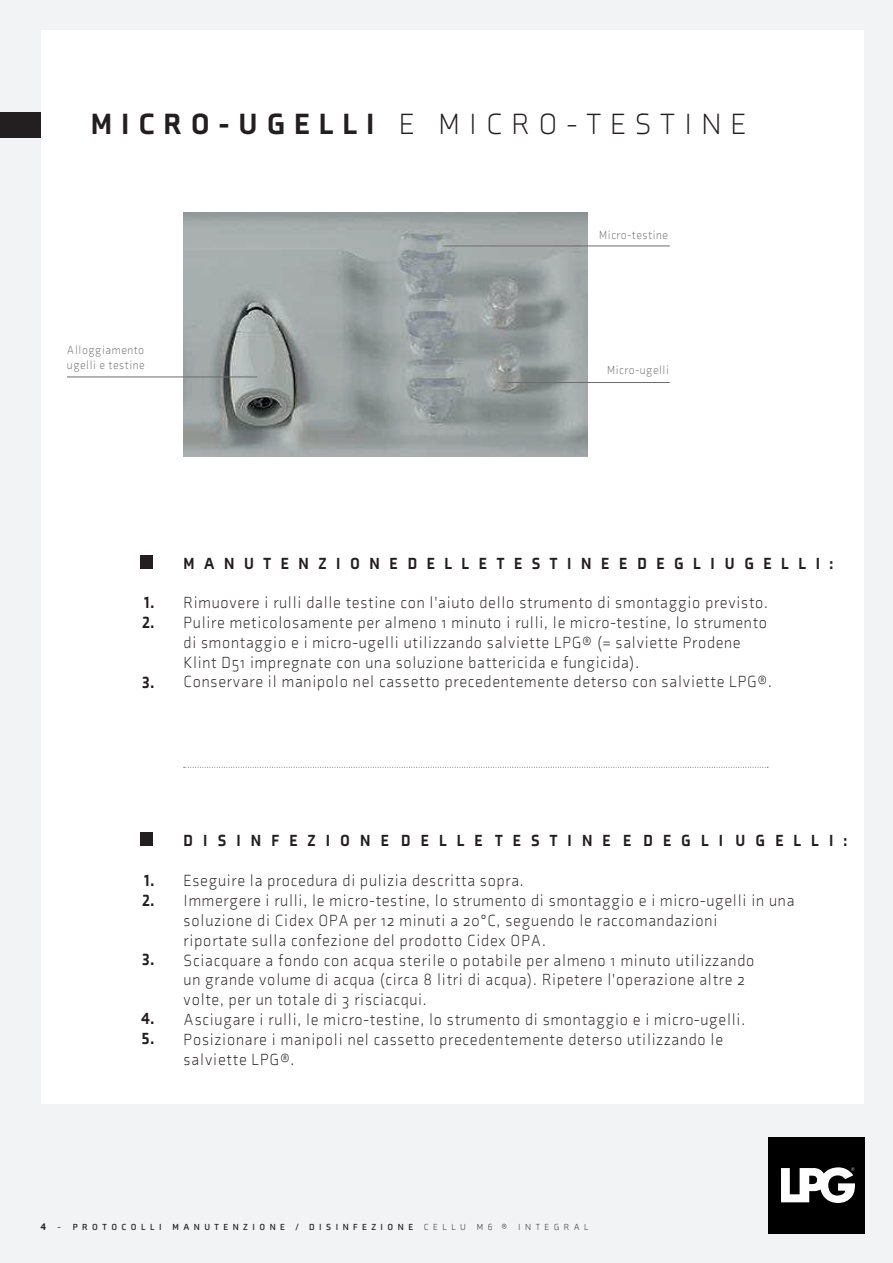
<style>
.page{position:relative;width:893px;height:1263px;background:#f2f3f4}
.page>*{position:absolute;margin:0;border:0;box-sizing:border-box;transform-origin:0 0}
.t1{font:300 30px "Axia";letter-spacing:.3em;color:#231f20}
.t2{font:300 16.5px/19.8px "Axia";letter-spacing:.05em;color:#231f20;scale:.94 1}
.t3{font:900 16.5px/19.8px "Axia";letter-spacing:.655em;color:#231f20;scale:.94 1}
.t4{font:900 16.5px "Axia";letter-spacing:.62em;color:#231f20;scale:.94 1}
.t5{font:300 12px/14.4px "Axia";letter-spacing:.05em;color:#6c6d70;scale:.94 1}
.t6{font:700 9px "Axia";letter-spacing:.5em;color:#231f20}
.s1{font-weight:900}
.s2{font-weight:900;font-size:9.75px}
.s3{font-weight:400;font-size:9.75px}
.s4{font-weight:300}
</style>
<div class="page">
<div style="left:767px;top:1137px;width:97px;height:96px;background:#000001"></div>
<svg style="left:781px;top:1167px;width:74px;height:36px"></svg>
<div style="left:41px;top:30px;width:822px;height:1073px;background:#fff"></div>
<img style="left:183px;top:212px;width:404px;height:244px">
<div style="left:0;top:112px;width:41px;height:26px;background:#231f20"></div>
<svg style="left:184px;top:767px;width:584px;height:1px"></svg>
<div style="left:140px;top:556px;width:13px;height:13px;background:#231f20"></div>
<div style="left:140px;top:833px;width:13px;height:13px;background:#231f20"></div>
<hr style="left:67px;top:377px;width:190px;height:1px;background:#6c6d70">
<hr style="left:443px;top:246px;width:227px;height:1px;background:#6c6d70">
<hr style="left:507px;top:382px;width:163px;height:1px;background:#6c6d70">
<h1 class="t1" style="left:91px;top:107px;width:657px"><span class="s1">MICRO-UGELLI</span> E MICRO-TESTINE</h1>
<p class="t5" style="left:67px;top:343px;width:84px">Alloggiamento ugelli e testine</p>
<p class="t5" style="left:599px;top:228px;width:75px">Micro-testine</p>
<p class="t5" style="left:607px;top:362px;width:67px">Micro-ugelli</p>
<p class="t3" style="left:142px;top:593px;width:14px">1.<br>2.</p>
<p class="t3" style="left:142px;top:672px;width:14px">3.</p>
<p class="t4" style="left:184px;top:553px;width:693px">MANUTENZIONEDELLETESTINEEDEGLIUGELLI:</p>
<p class="t2" style="left:184px;top:593px;width:627px">Rimuovere i rulli dalle testine con l'aiuto dello strumento di smontaggio previsto.<br>Pulire meticolosamente per almeno 1 minuto i rulli, le micro-testine, lo strumento di smontaggio e i micro-ugelli utilizzando salviette LPG® (= salviette Prodene Klint D51 impregnate con una soluzione battericida e fungicida).<br>Conservare il manipolo nel cassetto precedentemente deterso con salviette LPG®.</p>
<p class="t3" style="left:142px;top:870px;width:14px">1.<br>2.</p>
<p class="t3" style="left:142px;top:949px;width:14px">3.</p>
<p class="t3" style="left:141px;top:1009px;width:15px">4.<br>5.</p>
<p class="t3" style="left:184px;top:830px;width:707px">DISINFEZIONE DELLE TESTINE E DEGLI UGELLI:</p>
<p class="t2" style="left:184px;top:871px;width:651px">Eseguire la procedura di pulizia descritta sopra.<br>Immergere i rulli, le micro-testine, lo strumento di smontaggio e i micro-ugelli in una soluzione di Cidex OPA per 12 minuti a 20°C, seguendo le raccomandazioni<br>riportate sulla confezione del prodotto Cidex OPA.<br>Sciacquare a fondo con acqua sterile o potabile per almeno 1 minuto utilizzando<br>un grande volume di acqua (circa 8 litri di acqua). Ripetere l'operazione altre 2<br>volte, per un totale di 3 risciacqui.<br>Asciugare i rulli, le micro-testine, lo strumento di smontaggio e i micro-ugelli.<br>Posizionare i manipoli nel cassetto precedentemente deterso utilizzando le<br>salviette LPG®.</p>
<p class="t6" style="left:41px;top:1221px;width:549px"><span class="s2">4</span> <span class="s3">-</span> PROTOCOLLI MANUTENZIONE / DISINFEZIONE <span class="s4">CELLU M6 ® INTEGRAL</span></p>
</div>
